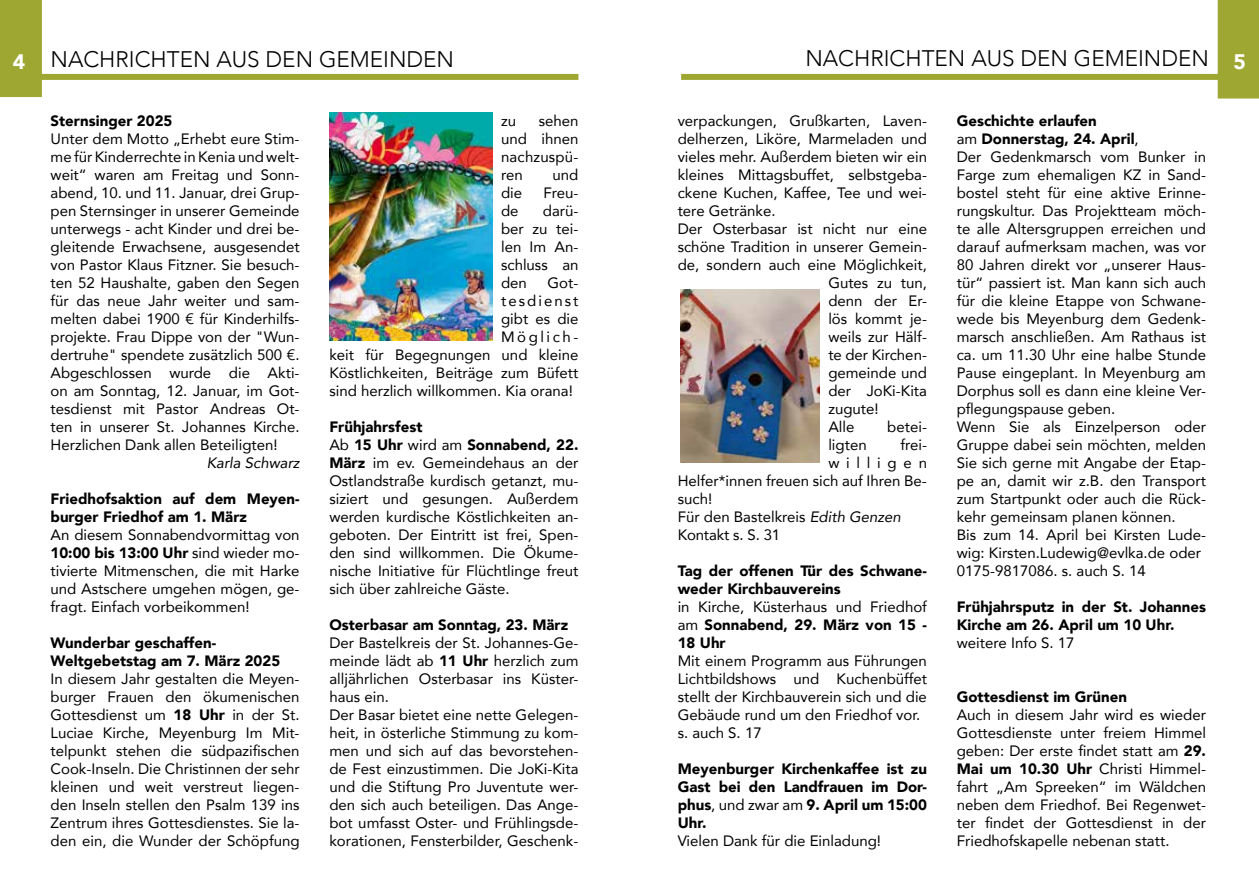
<style>
.page{position:relative;width:1259px;height:893px;background:#fff}
.page>*{position:absolute;margin:0;border:0;box-sizing:border-box;transform-origin:0 0}
.t1{font:300 22.5px "Avenir";color:#000}
.t2{font:15px/18px "Avenir";color:#000;text-align:justify}
.t3{font:900 15px/18px "Avenir";color:#000}
.t4{font:italic 15px "Avenir";color:#000}
.t5{font:15px "Avenir";letter-spacing:.135em;color:#000}
.t6{font:15px "Avenir";letter-spacing:.45em;color:#000}
.t7{font:15px "Avenir";letter-spacing:.17em;color:#000}
.s1{font-weight:900}
.s2{font-style:italic}
.s3{font-weight:400}
</style>
<div class="page">
<div style="left:33px;top:74px;width:545px;height:6px;background:#9fa733"></div>
<div style="left:0;top:0;width:42px;height:97px;background:#9fa733"></div>
<div style="left:681px;top:74px;width:546px;height:6px;background:#9fa733"></div>
<div style="left:1217px;top:0;width:42px;height:99px;background:#9fa733"></div>
<img style="left:329px;top:113px;width:163px;height:227px">
<img style="left:680px;top:289px;width:140px;height:174px">
<h1 class="t1" style="left:13px;top:46px;width:443px"><sub>4</sub> NACHRICHTEN AUS DEN GEMEINDEN</h1>
<h1 class="t1" style="left:805px;top:45px;width:442px">NACHRICHTEN AUS DEN GEMEINDEN <sub>5</sub></h1>
<p class="t3" style="left:51px;top:111px;width:123px">Sternsinger 2025</p>
<p class="t2" style="left:51px;top:129px;width:251px">Unter dem Motto „Erhebt eure Stim&shy;me für Kinderrechte in Kenia und welt&shy;weit“ waren am Freitag und Sonn&shy;abend, 10. und 11. Januar, drei Grup&shy;pen Sternsinger in unserer Gemeinde unterwegs - acht Kinder und drei be&shy;gleitende Erwachsene, ausgesendet von Pastor Klaus Fitzner. Sie besuch&shy;ten 52 Haushalte, gaben den Segen für das neue Jahr weiter und sam&shy;melten dabei 1900 € für Kinderhilfs&shy;projekte. Frau Dippe von der "Wun&shy;dertruhe" spendete zusätzlich 500 €.<br>Abgeschlossen wurde die Akti&shy;on am Sonntag, 12. Januar, im Got&shy;tesdienst mit Pastor Andreas Ot&shy;ten in unserer St. Johannes Kirche.<br>Herzlichen Dank allen Beteiligten!</p>
<p class="t4" style="left:207px;top:454px;width:94px">Karla Schwarz</p>
<p class="t3" style="left:51px;top:489px;width:251px">Friedhofsaktion auf dem Meyen&shy;burger Friedhof am 1. März</p>
<p class="t2" style="left:51px;top:525px;width:251px">An diesem Sonnabendvormittag von <span class="s1">10:00 bis 13:00 Uhr</span> sind wieder mo&shy;tivierte Mitmenschen, die mit Harke und Astschere umgehen mögen, ge&shy;fragt. Einfach vorbeikommen!</p>
<p class="t3" style="left:51px;top:633px;width:231px">Wunderbar geschaffen-<br>Weltgebetstag am 7. März 2025</p>
<p class="t2" style="left:51px;top:669px;width:251px">In diesem Jahr gestalten die Meyen&shy;burger Frauen den ökumenischen Gottesdienst um <span class="s1">18 Uhr</span> in der St.<br>Luciae Kirche, Meyenburg Im Mit&shy;telpunkt stehen die südpazifischen Cook-Inseln. Die Christinnen der sehr kleinen und weit verstreut liegen&shy;den Inseln stellen den Psalm 139 ins Zentrum ihres Gottesdienstes. Sie la&shy;den ein, die Wunder der Schöpfung</p>
<p class="t2" style="left:501px;top:111px;width:79px;text-indent:38px">sehen und ihnen nachzuspü&shy;ren</p>
<p class="t2" style="left:501px;top:111px;width:16px">zu</p>
<p class="t2" style="left:552px;top:165px;width:27px">und</p>
<p class="t2" style="left:501px;top:183px;width:23px">die</p>
<p class="t2" style="left:543px;top:183px;width:37px">Freu-</p>
<p class="t2" style="left:501px;top:201px;width:19px">de</p>
<p class="t2" style="left:501px;top:201px;width:79px;text-indent:42px">darü&shy;ber zu tei&shy;len Im An&shy;schluss an den</p>
<p class="t2" style="left:547px;top:273px;width:32px">Got-</p>
<p class="t5" style="left:501px;top:289px;width:79px">tesdienst</p>
<p class="t2" style="left:501px;top:309px;width:79px">gibt es die</p>
<p class="t7" style="left:501px;top:325px;width:79px">Möglich-</p>
<p class="t2" style="left:329px;top:345px;width:251px">keit für Begegnungen und kleine</p>
<p class="t2" style="left:329px;top:363px;width:251px">Köstlichkeiten, Beiträge zum Büfett</p>
<p class="t2" style="left:329px;top:381px;width:245px">sind herzlich willkommen. Kia orana!</p>
<p class="t2" style="left:329px;top:417px;width:251px;text-align:left"><span class="s1">Frühjahrsfest<br></span>Ab <span class="s1">15 Uhr</span> wird am <span class="s1">Sonnabend, 22.<br>März</span> im ev. Gemeindehaus an der<br>Ostlandstraße kurdisch getanzt, mu&shy;siziert und gesungen. Außerdem werden kurdische Köstlichkeiten an&shy;geboten. Der Eintritt ist frei, Spen&shy;den sind willkommen. Die Ökume&shy;nische Initiative für Flüchtlinge freut sich über zahlreiche Gäste.</p>
<p class="t3" style="left:329px;top:615px;width:240px">Osterbasar am Sonntag, 23. März</p>
<p class="t2" style="left:329px;top:633px;width:251px;text-align:left">Der Bastelkreis der St. Johannes-Ge&shy;meinde lädt ab <span class="s1">11 Uhr</span> herzlich zum alljährlichen Osterbasar ins Küster&shy;haus ein.<br>Der Basar bietet eine nette Gelegen&shy;heit, in österliche Stimmung zu kom&shy;men und sich auf das bevorstehen&shy;de Fest einzustimmen. Die JoKi-Kita und die Stiftung Pro Juventute wer&shy;den sich auch beteiligen. Das Ange&shy;bot umfasst Oster- und Frühlingsde&shy;korationen, Fensterbilder, Geschenk-</p>
<p class="t2" style="left:677px;top:111px;width:251px">verpackungen, Grußkarten, Laven-</p>
<p class="t2" style="left:677px;top:129px;width:251px">delherzen, Liköre, Marmeladen und</p>
<p class="t2" style="left:677px;top:147px;width:251px">vieles mehr. Außerdem bieten wir ein</p>
<p class="t2" style="left:677px;top:165px;width:251px">kleines Mittagsbuffet, selbstgeba-</p>
<p class="t2" style="left:677px;top:183px;width:251px">ckene Kuchen, Kaffee, Tee und wei-</p>
<p class="t2" style="left:677px;top:201px;width:99px">tere Getränke.</p>
<p class="t2" style="left:677px;top:219px;width:251px">Der Osterbasar ist nicht nur eine</p>
<p class="t2" style="left:677px;top:237px;width:251px">schöne Tradition in unserer Gemein-</p>
<p class="t2" style="left:677px;top:255px;width:251px">de, sondern auch eine Möglichkeit,</p>
<p class="t2" style="left:828px;top:273px;width:100px">Gutes zu tun,</p>
<p class="t2" style="left:828px;top:291px;width:100px">denn der Er-</p>
<p class="t2" style="left:828px;top:309px;width:100px">lös kommt je-</p>
<p class="t2" style="left:828px;top:327px;width:100px">weils zur Hälf-</p>
<p class="t2" style="left:828px;top:345px;width:100px">te der Kirchen-</p>
<p class="t2" style="left:828px;top:363px;width:100px">gemeinde und</p>
<p class="t2" style="left:828px;top:381px;width:100px">der JoKi-Kita</p>
<p class="t2" style="left:828px;top:399px;width:52px">zugute!</p>
<p class="t2" style="left:828px;top:417px;width:28px">Alle</p>
<p class="t2" style="left:887px;top:417px;width:41px">betei-</p>
<p class="t2" style="left:828px;top:435px;width:40px">ligten</p>
<p class="t2" style="left:900px;top:435px;width:28px">frei-</p>
<p class="t6" style="left:828px;top:451px;width:100px">willigen</p>
<p class="t2" style="left:677px;top:471px;width:251px">Helfer*innen freuen sich auf Ihren Be-</p>
<p class="t2" style="left:677px;top:489px;width:36px">such!</p>
<p class="t2" style="left:677px;top:507px;width:225px">Für den Bastelkreis <span class="s2">Edith Genzen</span></p>
<p class="t2" style="left:677px;top:525px;width:104px">Kontakt s. S. 31</p>
<p class="t3" style="left:677px;top:561px;width:251px">Tag der offenen Tür des Schwane&shy;weder Kirchbauvereins</p>
<p class="t2" style="left:677px;top:597px;width:251px">in Kirche, Küsterhaus und Friedhof am <span class="s1">Sonnabend, 29. März von 15 - 18 Uhr</span></p>
<p class="t2" style="left:677px;top:651px;width:251px;text-align:left">Mit einem Programm aus Führungen<br>Lichtbildshows und Kuchenbüffet stellt der Kirchbauverein sich und die<br>Gebäude rund um den Friedhof vor. s. auch S. 17</p>
<p class="t3" style="left:677px;top:759px;width:251px;text-align:justify">Meyenburger Kirchenkaffee ist zu Gast bei den Landfrauen im Dor&shy;phus<span class="s3">, und zwar am</span> 9. April um 15:00<br>Uhr.</p>
<p class="t2" style="left:677px;top:831px;width:205px">Vielen Dank für die Einladung!</p>
<p class="t2" style="left:956px;top:111px;width:251px;text-align:left"><span class="s1">Geschichte erlaufen<br></span>am <span class="s1">Donnerstag, 24. April</span>,<br>Der Gedenkmarsch vom Bunker in<br>Farge zum ehemaligen KZ in Sand&shy;bostel steht für eine aktive Erinne&shy;rungskultur. Das Projektteam möch&shy;te alle Altersgruppen erreichen und darauf aufmerksam machen, was vor<br>80 Jahren direkt vor „unserer Haus&shy;tür“ passiert ist. Man kann sich auch für die kleine Etappe von Schwane&shy;wede bis Meyenburg dem Gedenk&shy;marsch anschließen. Am Rathaus ist ca. um 11.30 Uhr eine halbe Stunde<br>Pause eingeplant. In Meyenburg am<br>Dorphus soll es dann eine kleine Ver&shy;pflegungspause geben.<br>Wenn Sie als Einzelperson oder<br>Gruppe dabei sein möchten, melden<br>Sie sich gerne mit Angabe der Etap&shy;pe an, damit wir z.B. den Transport zum Startpunkt oder auch die Rück&shy;kehr gemeinsam planen können.<br>Bis zum 14. April bei Kirsten Lude&shy;wig: Kirsten.Ludewig@evlka.de oder<br>0175-9817086. s. auch S. 14</p>
<p class="t3" style="left:956px;top:597px;width:251px">Frühjahrsputz in der St. Johannes<br>Kirche am 26. April um 10 Uhr.</p>
<p class="t2" style="left:956px;top:633px;width:119px">weitere Info S. 17</p>
<p class="t3" style="left:956px;top:687px;width:172px">Gottesdienst im Grünen</p>
<p class="t2" style="left:956px;top:705px;width:251px">Auch in diesem Jahr wird es wieder Gottesdienste unter freiem Himmel geben: Der erste findet statt am <span class="s1">29.<br>Mai um 10.30 Uhr</span> Christi Himmel&shy;fahrt „Am Spreeken“ im Wäldchen neben dem Friedhof. Bei Regenwet&shy;ter findet der Gottesdienst in der Friedhofskapelle nebenan statt.</p>
</div>
